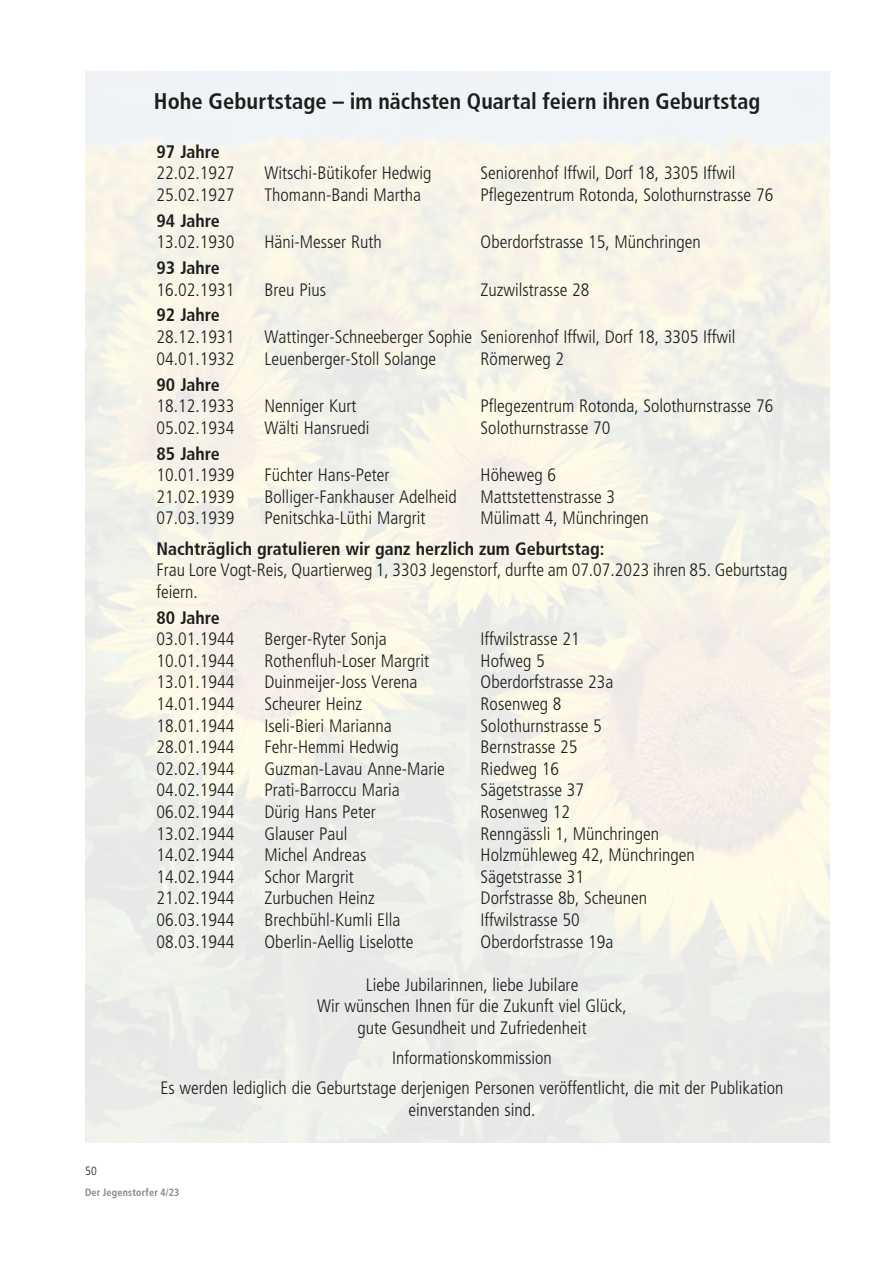
<style>
.page{position:relative;width:893px;height:1263px;background:#fff}
.page>*{position:absolute;margin:0;border:0;box-sizing:border-box;transform-origin:0 0}
.t1{font:700 condensed 22.5px "Frutiger";letter-spacing:.005em;color:#1d1d1b}
.t2{font:300 condensed 18px/21.6px "Frutiger";color:#1d1d1b;text-align:center}
.t3{font:700 condensed 18px "Frutiger";color:#1d1d1b}
.t4{font:300 condensed 12px "Frutiger";color:#1d1d1b}
.t5{font:700 condensed 10.5px "Frutiger";letter-spacing:.025em;color:#878787;scale:.95 1}
</style>
<div class="page">
<p class="t1" style="left:154px;top:88px;width:608px">Hohe Geburtstage – im nächsten Quartal feiern ihren Geburtstag</p>
<p class="t3" style="left:157px;top:141px;width:65px">97 Jahre</p>
<p class="t2" style="left:157px;top:162px;width:79px">22.02. 1927</p>
<p class="t2" style="left:265px;top:162px;width:168px">Witschi-Bütikofer Hedwig</p>
<p class="t2" style="left:481px;top:162px;width:256px">Seniorenhof Iffwil, Dorf 18, 3305 Iffwil</p>
<p class="t2" style="left:157px;top:184px;width:79px">25.02. 1927</p>
<p class="t2" style="left:265px;top:184px;width:158px">Thomann-Bandi Martha</p>
<p class="t2" style="left:481px;top:184px;width:294px">Pflegezentrum Rotonda, Solothurnstrasse 76</p>
<p class="t3" style="left:157px;top:210px;width:65px">94 Jahre</p>
<p class="t2" style="left:157px;top:231px;width:79px">13.02. 1930</p>
<p class="t2" style="left:265px;top:231px;width:119px">Häni-Messer Ruth</p>
<p class="t2" style="left:481px;top:231px;width:222px">Oberdorfstrasse 15, Münchringen</p>
<p class="t3" style="left:157px;top:257px;width:65px">93 Jahre</p>
<p class="t2" style="left:157px;top:279px;width:79px">16.02. 1931</p>
<p class="t2" style="left:265px;top:279px;width:63px">Breu Pius</p>
<p class="t2" style="left:481px;top:279px;width:110px">Zuzwilstrasse 28</p>
<p class="t3" style="left:157px;top:305px;width:65px">92 Jahre</p>
<p class="t2" style="left:157px;top:326px;width:79px">28.12.1931</p>
<p class="t2" style="left:265px;top:326px;width:472px">Wattinger-Schneeberger Sophie Seniorenhof Iffwil, Dorf 18, 3305 Iffwil</p>
<p class="t2" style="left:157px;top:348px;width:79px">04.01. 1932</p>
<p class="t2" style="left:265px;top:348px;width:173px">Leuenberger-Stoll Solange</p>
<p class="t2" style="left:481px;top:348px;width:85px">Römerweg 2</p>
<p class="t3" style="left:157px;top:374px;width:65px">90 Jahre</p>
<p class="t2" style="left:157px;top:395px;width:79px">18.12.1933</p>
<p class="t2" style="left:265px;top:395px;width:93px">Nenniger Kurt</p>
<p class="t2" style="left:481px;top:395px;width:294px">Pflegezentrum Rotonda, Solothurnstrasse 76</p>
<p class="t2" style="left:157px;top:417px;width:79px">05.02. 1934</p>
<p class="t2" style="left:265px;top:417px;width:106px">Wälti Hansruedi</p>
<p class="t2" style="left:481px;top:417px;width:131px">Solothurnstrasse 70</p>
<p class="t3" style="left:157px;top:443px;width:65px">85 Jahre</p>
<p class="t2" style="left:157px;top:464px;width:79px">10.01. 1939</p>
<p class="t2" style="left:265px;top:464px;width:126px">Füchter Hans-Peter</p>
<p class="t2" style="left:481px;top:464px;width:77px">Höheweg 6</p>
<p class="t2" style="left:157px;top:486px;width:79px">21.02. 1939</p>
<p class="t2" style="left:265px;top:486px;width:194px">Bolliger-Fankhauser Adelheid</p>
<p class="t2" style="left:481px;top:486px;width:136px">Mattstettenstrasse 3</p>
<p class="t2" style="left:157px;top:508px;width:79px">07.03. 1939</p>
<p class="t2" style="left:265px;top:508px;width:162px">Penitschka-Lüthi Margrit</p>
<p class="t2" style="left:481px;top:508px;width:170px">Mülimatt 4, Münchringen</p>
<p class="t3" style="left:157px;top:538px;width:449px">Nachträglich gratulieren wir ganz herzlich zum Geburtstag:</p>
<p class="t2" style="left:157px;top:559px;width:632px;text-align:left">Frau Lore Vogt-Reis, Quartierweg 1, 3303 Jegenstorf, durfte am 07.07. 2023 ihren 85. Geburtstag feiern.</p>
<p class="t3" style="left:157px;top:607px;width:65px">80 Jahre</p>
<p class="t2" style="left:157px;top:628px;width:79px">03.01. 1944</p>
<p class="t2" style="left:265px;top:628px;width:124px">Berger-Ryter Sonja</p>
<p class="t2" style="left:481px;top:628px;width:101px">Iffwilstrasse 21</p>
<p class="t2" style="left:157px;top:650px;width:79px">10.01. 1944</p>
<p class="t2" style="left:265px;top:650px;width:166px">Rothenfluh-Loser Margrit</p>
<p class="t2" style="left:481px;top:650px;width:66px">Hofweg 5</p>
<p class="t2" style="left:157px;top:672px;width:79px">13.01. 1944</p>
<p class="t2" style="left:265px;top:672px;width:154px">Duinmeijer-Joss Verena</p>
<p class="t2" style="left:481px;top:672px;width:134px">Oberdorfstrasse 23a</p>
<p class="t2" style="left:157px;top:693px;width:79px">14.01. 1944</p>
<p class="t2" style="left:265px;top:693px;width:99px">Scheurer Heinz</p>
<p class="t2" style="left:481px;top:693px;width:82px">Rosenweg 8</p>
<p class="t2" style="left:157px;top:715px;width:79px">18.01. 1944</p>
<p class="t2" style="left:265px;top:715px;width:129px">Iseli-Bieri Marianna</p>
<p class="t2" style="left:481px;top:715px;width:123px">Solothurnstrasse 5</p>
<p class="t2" style="left:157px;top:736px;width:79px">28.01. 1944</p>
<p class="t2" style="left:265px;top:736px;width:136px">Fehr-Hemmi Hedwig</p>
<p class="t2" style="left:481px;top:736px;width:98px">Bernstrasse 25</p>
<p class="t2" style="left:157px;top:758px;width:79px">02.02. 1944</p>
<p class="t2" style="left:265px;top:758px;width:182px">Guzman-Lavau Anne-Marie</p>
<p class="t2" style="left:481px;top:758px;width:80px">Riedweg 16</p>
<p class="t2" style="left:157px;top:780px;width:79px">04.02. 1944</p>
<p class="t2" style="left:265px;top:780px;width:137px">Prati-Barroccu Maria</p>
<p class="t2" style="left:481px;top:780px;width:105px">Sägetstrasse 37</p>
<p class="t2" style="left:157px;top:801px;width:79px">06.02. 1944</p>
<p class="t2" style="left:265px;top:801px;width:113px">Dürig Hans Peter</p>
<p class="t2" style="left:481px;top:801px;width:91px">Rosenweg 12</p>
<p class="t2" style="left:157px;top:823px;width:79px">13.02. 1944</p>
<p class="t2" style="left:265px;top:823px;width:84px">Glauser Paul</p>
<p class="t2" style="left:481px;top:823px;width:180px">Renngässli 1, Münchringen</p>
<p class="t2" style="left:157px;top:844px;width:79px">14.02. 1944</p>
<p class="t2" style="left:265px;top:844px;width:103px">Michel Andreas</p>
<p class="t2" style="left:481px;top:844px;width:216px">Holzmühleweg 42, Münchringen</p>
<p class="t2" style="left:157px;top:866px;width:79px">14.02. 1944</p>
<p class="t2" style="left:265px;top:866px;width:91px">Schor Margrit</p>
<p class="t2" style="left:481px;top:866px;width:105px">Sägetstrasse 31</p>
<p class="t2" style="left:157px;top:888px;width:79px">21.02. 1944</p>
<p class="t2" style="left:265px;top:888px;width:112px">Zurbuchen Heinz</p>
<p class="t2" style="left:481px;top:888px;width:168px">Dorfstrasse 8b, Scheunen</p>
<p class="t2" style="left:157px;top:909px;width:79px">06.03. 1944</p>
<p class="t2" style="left:265px;top:909px;width:137px">Brechbühl-Kumli Ella</p>
<p class="t2" style="left:481px;top:909px;width:101px">Iffwilstrasse 50</p>
<p class="t2" style="left:157px;top:931px;width:79px">08.03. 1944</p>
<p class="t2" style="left:265px;top:931px;width:150px">Oberlin-Aellig Liselotte</p>
<p class="t2" style="left:481px;top:931px;width:134px">Oberdorfstrasse 19a</p>
<p class="t2" style="left:317px;top:974px;width:311px">Liebe Jubilarinnen, liebe Jubilare<br>Wir wünschen Ihnen für die Zukunft viel Glück, gute Gesundheit und Zufriedenheit</p>
<p class="t2" style="left:160px;top:1043px;width:625px;line-height:30.2px">Informationskommission<br>Es werden lediglich die Geburtstage derjenigen Personen veröffentlicht, die mit der Publikation</p>
<p class="t2" style="left:408px;top:1099px;width:126px">einverstanden sind.</p>
<p class="t4" style="left:85px;top:1164px;width:13px">50</p>
<p class="t5" style="left:85px;top:1186px;width:101px">Der Jegenstorfer 4/23</p>
</div>
